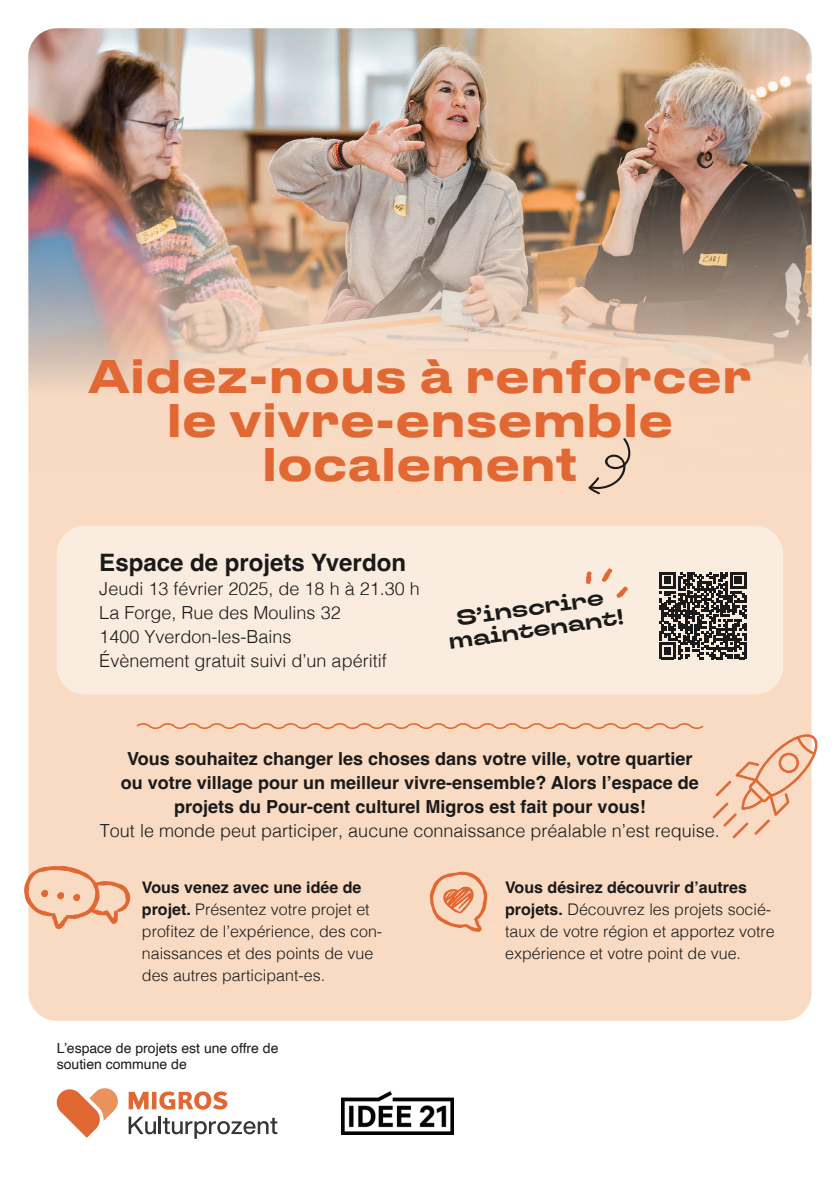
<style>
.page{position:relative;width:840px;height:1191px;background:#fff}
.page>*{position:absolute;margin:0;border:0;box-sizing:border-box;transform-origin:0 0}
.t1{font:500 44px/44px "Druk Text Wide Web";letter-spacing:-.01em;color:#e26833;text-align:center}
.t2{font:700 24px "Helvetica";color:#1a1a1a}
.t3{font:22px/22px "TT Travels Next Bold";color:#1a1a1a;text-align:center}
.t4{font:300 18px/24px "Helvetica";color:#1a1a1a}
.t5{font:700 18px/24px "Helvetica";color:#1a1a1a;text-align:center}
.t6{font:300 16px/22px "Helvetica";color:#1a1a1a}
.t7{font:14px/16px "Helvetica";color:#1a1a1a}
.s1{font-weight:700}
</style>
<div class="page">
<div style="left:28px;top:28px;width:783px;height:992px;background:#f9dbc3;border-radius:28px"></div>
<img style="left:28px;top:28px;width:783px;height:443px">
<svg style="left:24px;top:866px;width:106px;height:63px"></svg>
<svg style="left:430px;top:871px;width:57px;height:61px"></svg>
<div style="left:57px;top:526px;width:725px;height:168px;background:#fbece0;border-radius:28px"></div>
<svg style="left:586px;top:568px;width:41px;height:30px"></svg>
<svg style="left:659px;top:572px;width:87px;height:87px"></svg>
<hr style="left:743px;top:642px;width:3px;height:17px;background:#1a1a1a">
<svg style="left:588px;top:437px;width:44px;height:58px"></svg>
<svg style="left:712px;top:733px;width:106px;height:105px"></svg>
<svg style="left:128px;top:1116px;width:149px;height:22px"></svg>
<svg style="left:128px;top:1091px;width:99px;height:18px"></svg>
<svg style="left:56px;top:1088px;width:62px;height:49px"></svg>
<img style="left:341px;top:1091px;width:112px;height:43px">
<svg style="left:136px;top:723px;width:568px;height:6px"></svg>
<h1 class="t1" style="left:88px;top:358px;width:665px">Aidez-nous à renforcer le vivre-ensemble localement</h1>
<h2 class="t2" style="left:99px;top:552px;width:308px">Espace de projets Yverdon</h2>
<p class="t4" style="left:99px;top:578px;width:322px">Jeudi 13 février 2025, de 18 h à 21.30 h<br>La Forge, Rue des Moulins 32<br>1400 Yverdon-les-Bains<br>Évènement gratuit suivi d’un apéritif</p>
<h3 class="t3" style="left:444px;top:609px;width:178px;rotate:-8deg">S’inscrire maintenant!</h3>
<p class="t5" style="left:121px;top:748px;width:579px">Vous souhaitez changer les choses dans votre ville, votre quartier ou votre village pour un meilleur vivre-ensemble? Alors l’espace de projets du Pour-cent culturel Migros est fait pour vous!</p>
<p class="t4" style="left:100px;top:820px;width:621px">Tout le monde peut participer, aucune connaissance préalable n’est requise.</p>
<p class="t6" style="left:142px;top:877px;width:242px"><span class="s1">Vous venez avec une idée de projet.</span> Présentez votre projet et profitez de l’expérience, des con&shy;naissances et des points de vue des autres participant-es.</p>
<p class="t6" style="left:505px;top:877px;width:271px"><span class="s1">Vous désirez découvrir d’autres projets.</span> Découvrez les projets socié&shy;taux de votre région et apportez votre expérience et votre point de vue.</p>
<p class="t7" style="left:57px;top:1041px;width:223px">L’espace de projets est une offre de soutien commune de</p>
</div>
